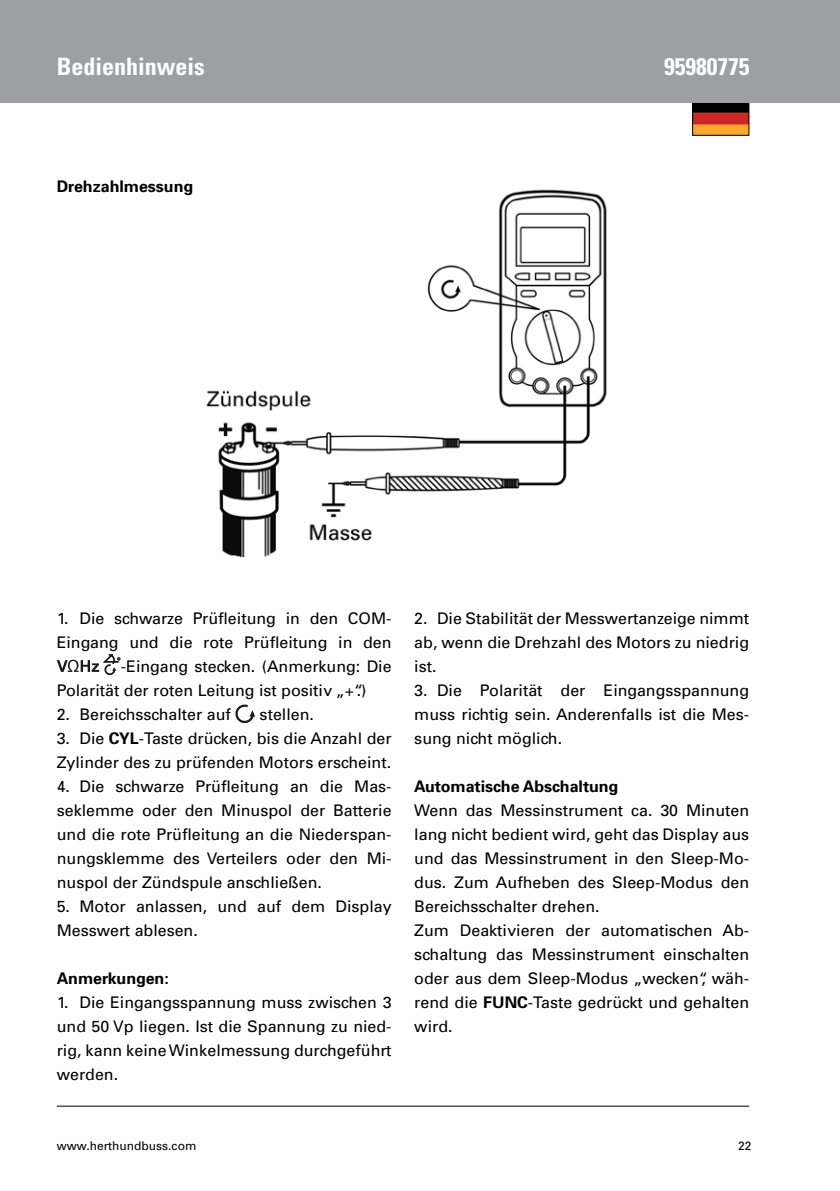
<style>
.page{position:relative;width:840px;height:1191px;background:#fff}
.page>*{position:absolute;margin:0;border:0;box-sizing:border-box;transform-origin:0 0}
.t1{font:700 condensed 24px "Univers";color:#fff}
.t2{font:16px/24px "Univers";color:#000;text-align:justify}
.t3{font:700 16px "Univers";color:#000}
.t4{font:12px "Univers";color:#000}
.s1{font-weight:700}
</style>
<div class="page">
<img style="left:694px;top:103px;width:52px;height:30px">
<div style="left:692px;top:101px;width:56px;height:34px;border:1px solid #000"></div>
<div style="left:0;top:0;width:839px;height:102px;background:#9d9fa2"></div>
<hr style="left:57px;top:1105px;width:691px;height:1px;background:#000">
<svg style="left:57px;top:653px;width:63px;height:22px"></svg>
<svg style="left:235px;top:704px;width:20px;height:19px"></svg>
<img style="left:206px;top:189px;width:401px;height:369px">
<h1 class="t1" style="left:57px;top:52px;width:150px">Bedienhinweis</h1>
<h1 class="t1" style="left:663px;top:52px;width:87px">95980775</h1>
<p class="t3" style="left:57px;top:176px;width:138px">Drehzahlmessung</p>
<p class="t2" style="left:57px;top:606px;width:336px">1. Die schwarze Prüfleitung in den COM-</p>
<p class="t2" style="left:57px;top:630px;width:336px">Eingang und die rote Prüfleitung in den</p>
<p class="t2" style="left:121px;top:654px;width:272px">-Eingang stecken. (Anmerkung: Die</p>
<p class="t2" style="left:57px;top:678px;width:311px">Polarität der roten Leitung ist positiv „+“.)</p>
<p class="t2" style="left:57px;top:702px;width:175px">2. Bereichsschalter auf</p>
<p class="t2" style="left:259px;top:702px;width:56px">stellen.</p>
<p class="t2" style="left:57px;top:726px;width:336px">3. Die <span class="s1">CYL</span>-Taste drücken, bis die Anzahl der<br>Zylinder des zu prüfenden Motors erscheint.</p>
<p class="t2" style="left:57px;top:774px;width:336px">4. Die schwarze Prüfleitung an die Mas&shy;seklemme oder den Minuspol der Batterie und die rote Prüfleitung an die Niederspan&shy;nungsklemme des Verteilers oder den Mi&shy;nuspol der Zündspule anschließen.</p>
<p class="t2" style="left:57px;top:894px;width:336px">5. Motor anlassen, und auf dem Display<br>Messwert ablesen.</p>
<p class="t3" style="left:57px;top:968px;width:113px">Anmerkungen:</p>
<p class="t2" style="left:57px;top:990px;width:336px">1. Die Eingangsspannung muss zwischen 3 und 50 Vp liegen. Ist die Spannung zu nied&shy;rig, kann keine Winkelmessung durchgeführt werden.</p>
<p class="t2" style="left:414px;top:606px;width:336px">2. Die Stabilität der Messwertanzeige nimmt ab, wenn die Drehzahl des Motors zu niedrig ist.</p>
<p class="t2" style="left:414px;top:678px;width:336px">3. Die Polarität der Eingangsspannung muss richtig sein. Anderenfalls ist die Mes&shy;sung nicht möglich.</p>
<p class="t3" style="left:414px;top:776px;width:205px">Automatische Abschaltung</p>
<p class="t2" style="left:414px;top:798px;width:336px;text-align:left">Wenn das Messinstrument ca. 30 Minuten lang nicht bedient wird, geht das Display aus und das Messinstrument in den Sleep-Mo&shy;dus. Zum Aufheben des Sleep-Modus den Bereichsschalter drehen.<br>Zum Deaktivieren der automatischen Ab&shy;schaltung das Messinstrument einschalten oder aus dem Sleep-Modus „wecken“, wäh&shy;rend die <span class="s1">FUNC</span>-Taste gedrückt und gehalten wird.</p>
<p class="t4" style="left:57px;top:1137px;width:141px">www.herthundbuss.com</p>
<p class="t4" style="left:737px;top:1137px;width:15px">22</p>
</div>
